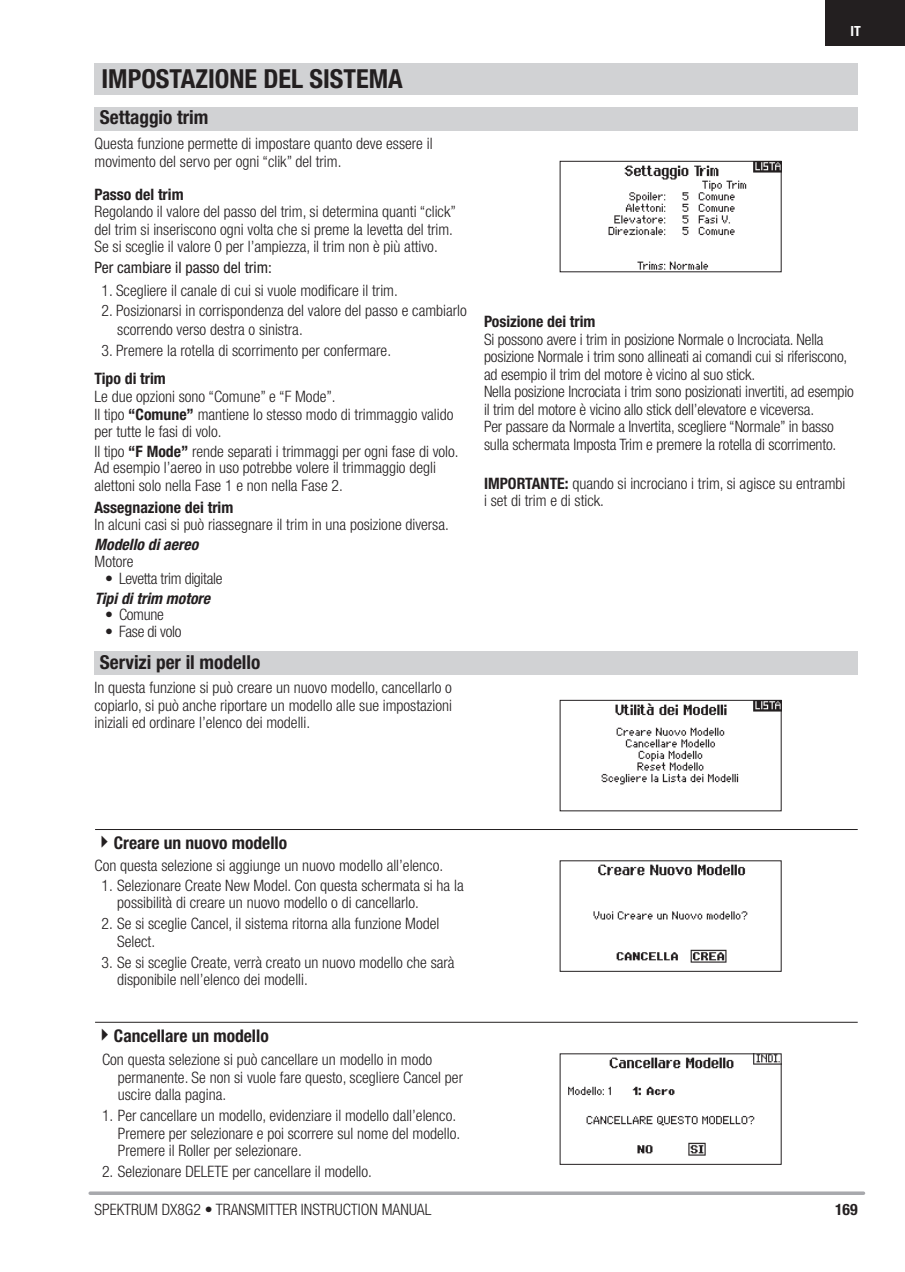
<style>
.page{position:relative;width:905px;height:1272px;background:#fff}
.page>*{position:absolute;margin:0;border:0;box-sizing:border-box;transform-origin:0 0}
.t1{font:700 condensed 26.25px "Helvetica Neue LT Std";color:#231f20}
.t2{font:700 condensed 19.25px "Helvetica Neue LT Std";color:#231f20}
.t3{font:700 condensed 17.5px "Helvetica Neue LT Std";color:#231f20}
.t4{font:300 condensed 15.75px/17.5px "Helvetica Neue LT Std";color:#231f20}
.t5{font:700 condensed 15.75px "Helvetica Neue LT Std";color:#231f20}
.t6{font:300 condensed 15.75px "Helvetica Neue LT Std";letter-spacing:-.02em;color:#231f20}
.t7{font:italic 700 condensed 15.75px "Helvetica Neue LT Std";color:#231f20}
.t8{font:condensed 15.75px "Helvetica Neue LT Std";color:#231f20}
.t9{font:700 condensed 14px "Helvetica Neue LT Std";color:#fff}
.s1{font-weight:700}
</style>
<div class="page">
<svg style="left:90px;top:1191px;width:773px;height:4px;background:#b2b3b6"></svg>
<div style="left:825px;top:0;width:80px;height:45px;background:#231f20"></div>
<div style="left:94px;top:63px;width:763px;height:31px;background:#d1d2d4"></div>
<div style="left:94px;top:107px;width:763px;height:24px;background:#d1d2d4"></div>
<div style="left:94px;top:651px;width:763px;height:24px;background:#d1d2d4"></div>
<hr style="left:95px;top:829px;width:762px;height:1px;background:#231f20">
<hr style="left:95px;top:1022px;width:762px;height:1px;background:#231f20">
<img style="left:608px;top:163px;width:171px;height:107px">
<div style="left:559px;top:161px;width:222px;height:111px;border:1px solid #231f20"></div>
<img style="left:601px;top:702px;width:178px;height:83px">
<div style="left:559px;top:700px;width:222px;height:111px;border:1px solid #231f20"></div>
<img style="left:593px;top:864px;width:155px;height:99px">
<div style="left:559px;top:860px;width:222px;height:112px;border:1px solid #231f20"></div>
<img style="left:568px;top:1055px;width:211px;height:101px">
<h1 class="t1" style="left:102px;top:63px;width:303px">IMPOSTAZIONE DEL SISTEMA</h1>
<p class="t2" style="left:100px;top:106px;width:110px">Settaggio trim</p>
<p class="t4" style="left:94px;top:135px;width:339px">Questa funzione permette di impostare quanto deve essere il movimento del servo per ogni “clik” del trim.</p>
<p class="t5" style="left:94px;top:185px;width:91px">Passo del trim</p>
<p class="t4" style="left:94px;top:203px;width:363px">Regolando il valore del passo del trim, si determina quanti “click” del trim si inseriscono ogni volta che si preme la levetta del trim.<br>Se si sceglie il valore 0 per l’ampiezza, il trim non è più attivo.</p>
<p class="t8" style="left:94px;top:259px;width:179px">Per cambiare il passo del trim:</p>
<p class="t4" style="left:101px;top:281px;width:298px">1. Scegliere il canale di cui si vuole modificare il trim.</p>
<p class="t4" style="left:117px;top:301px;width:351px;line-height:18.9px;text-indent:-16px">2. Posizionarsi in corrispondenza del valore del passo e cambiarlo scorrendo verso destra o sinistra.</p>
<p class="t4" style="left:101px;top:341px;width:291px">3. Premere la rotella di scorrimento per confermare.</p>
<p class="t5" style="left:94px;top:369px;width:73px">Tipo di trim</p>
<p class="t4" style="left:94px;top:387px;width:360px;line-height:18.4px">Le due opzioni sono “Comune” e “F Mode”.<br>Il tipo <span class="s1">“Comune”</span> mantiene lo stesso modo di trimmaggio valido</p>
<p class="t4" style="left:94px;top:421px;width:365px;line-height:20.1px">per tutte le fasi di volo.<br>Il tipo <span class="s1">“F Mode”</span> rende separati i trimmaggi per ogni fase di volo.</p>
<p class="t4" style="left:94px;top:459px;width:343px">Ad esempio l’aereo in uso potrebbe volere il trimmaggio degli alettoni solo nella Fase 1 e non nella Fase 2.</p>
<p class="t5" style="left:94px;top:497px;width:140px">Assegnazione dei trim</p>
<p class="t4" style="left:94px;top:516px;width:356px">In alcuni casi si può riassegnare il trim in una posizione diversa.</p>
<p class="t7" style="left:94px;top:535px;width:105px">Modello di aereo</p>
<p class="t4" style="left:94px;top:552px;width:41px">Motore</p>
<p class="t6" style="left:105px;top:569px;width:119px">• Levetta trim digitale</p>
<p class="t7" style="left:94px;top:588px;width:117px">Tipi di trim motore</p>
<p class="t4" style="left:105px;top:606px;width:60px">• Comune</p>
<p class="t6" style="left:105px;top:622px;width:78px">• Fase di volo</p>
<p class="t2" style="left:100px;top:650px;width:162px">Servizi per il modello</p>
<p class="t4" style="left:94px;top:679px;width:359px;text-align:justify">In questa funzione si può creare un nuovo modello, cancellarlo o copiarlo, si può anche riportare un modello alle sue impostazioni iniziali ed ordinare l’elenco dei modelli.</p>
<p class="t9" style="left:850px;top:23px;width:12px">IT</p>
<p class="t5" style="left:484px;top:312px;width:113px">Posizione dei trim</p>
<p class="t4" style="left:484px;top:330px;width:371px">Si possono avere i trim in posizione Normale o Incrociata. Nella posizione Normale i trim sono allineati ai comandi cui si riferiscono, ad esempio il trim del motore è vicino al suo stick.<br>Nella posizione Incrociata i trim sono posizionati invertiti, ad esempio il trim del motore è vicino allo stick dell’elevatore e viceversa.<br>Per passare da Normale a Invertita, scegliere “Normale” in basso sulla schermata Imposta Trim e premere la rotella di scorrimento.</p>
<p class="t4" style="left:484px;top:474px;width:363px"><span class="s1">IMPORTANTE:</span> quando si incrociano i trim, si agisce su entrambi i set di trim e di stick.</p>
<p class="t3" style="left:94px;top:832px;width:194px">✔Creare un nuovo modello</p>
<p class="t4" style="left:95px;top:857px;width:350px">Con questa selezione si aggiunge un nuovo modello all’elenco.</p>
<p class="t4" style="left:117px;top:876px;width:348px;text-indent:-16px">1. Selezionare Create New Model. Con questa schermata si ha la possibilità di creare un nuovo modello o di cancellarlo.</p>
<p class="t4" style="left:117px;top:914px;width:323px;text-indent:-16px">2. Se si sceglie Cancel, il sistema ritorna alla funzione Model<br>Select.</p>
<p class="t4" style="left:117px;top:953px;width:339px;text-indent:-16px">3. Se si sceglie Create, verrà creato un nuovo modello che sarà disponibile nell’elenco dei modelli.</p>
<p class="t3" style="left:95px;top:1025px;width:175px">✔Cancellare un modello</p>
<p class="t4" style="left:118px;top:1051px;width:347px;text-indent:-16px">Con questa selezione si può cancellare un modello in modo permanente. Se non si vuole fare questo, scegliere Cancel per uscire dalla pagina.</p>
<p class="t4" style="left:118px;top:1107px;width:344px;text-indent:-16px">1. Per cancellare un modello, evidenziare il modello dall’elenco.<br>Premere per selezionare e poi scorrere sul nome del modello.<br>Premere il Roller per selezionare.</p>
<p class="t4" style="left:102px;top:1163px;width:271px">2. Selezionare DELETE per cancellare il modello.</p>
<p class="t4" style="left:94px;top:1200px;width:338px">SPEKTRUM DX8G2 • TRANSMITTER INSTRUCTION MANUAL</p>
<p class="t5" style="left:835px;top:1199px;width:24px">169</p>
</div>
